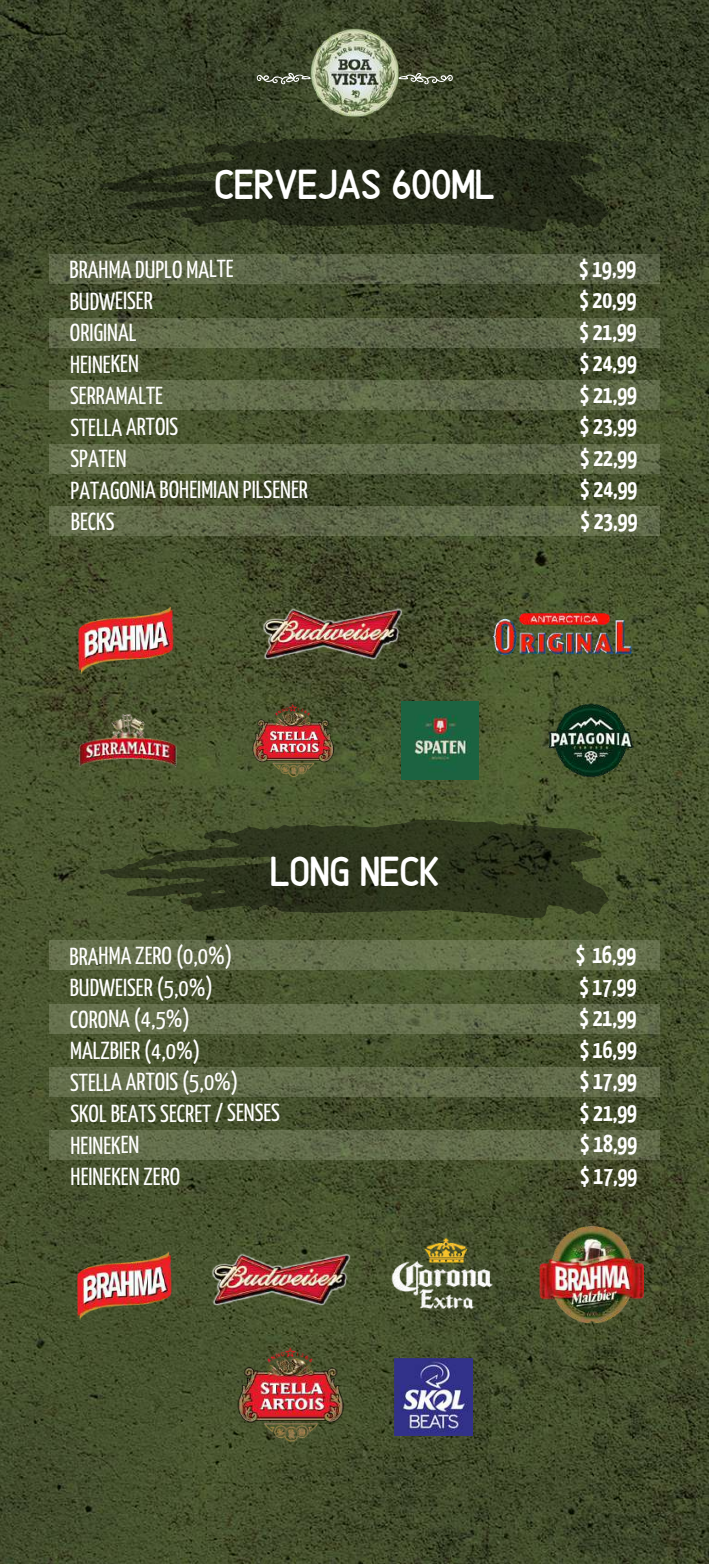
<style>
.page{position:relative;width:709px;height:1564px;background:#fff}
.page>*{position:absolute;margin:0;border:0;box-sizing:border-box;transform-origin:0 0}
.t1{font:42px "Alaska";color:#fff}
.t2{font:24.5px/31.5px "Yanone Kaffeesatz";letter-spacing:-.005em;color:#fff}
.t3{font:700 24.5px/31.5px "Yanone Kaffeesatz";letter-spacing:-.005em;color:#fff;text-align:justify}
</style>
<div class="page">
<img style="left:0;top:0;width:709px;height:1563px">
<svg style="left:257px;top:73px;width:196px;height:11px"></svg>
<img style="left:310px;top:29px;width:88px;height:88px">
<svg style="left:100px;top:132px;width:509px;height:100px;background:#2a311c"></svg>
<svg style="left:49px;top:254px;width:611px;height:30px;background:#5a6347"></svg>
<svg style="left:49px;top:318px;width:611px;height:29px;background:#5d6648"></svg>
<svg style="left:49px;top:380px;width:611px;height:30px;background:#606949"></svg>
<svg style="left:49px;top:444px;width:611px;height:29px;background:#606a4a"></svg>
<svg style="left:49px;top:506px;width:611px;height:30px;background:#606949"></svg>
<img style="left:262px;top:596px;width:140px;height:68px">
<img style="left:485px;top:607px;width:153px;height:47px">
<img style="left:69px;top:711px;width:116px;height:59px">
<img style="left:251px;top:703px;width:83px;height:74px">
<img style="left:401px;top:701px;width:78px;height:78px">
<img style="left:71px;top:601px;width:108px;height:80px">
<img style="left:545px;top:695px;width:91px;height:90px">
<svg style="left:100px;top:819px;width:509px;height:99px;background:#353e21"></svg>
<svg style="left:49px;top:940px;width:611px;height:30px;background:#646f4c"></svg>
<svg style="left:49px;top:1004px;width:611px;height:29px;background:#636d4b"></svg>
<svg style="left:49px;top:1066px;width:611px;height:30px;background:#606948"></svg>
<svg style="left:49px;top:1130px;width:611px;height:30px;background:#616a49"></svg>
<img style="left:210px;top:1241px;width:141px;height:69px">
<img style="left:237px;top:1346px;width:107px;height:95px">
<img style="left:69px;top:1246px;width:108px;height:80px">
<img style="left:384px;top:1231px;width:117px;height:82px">
<img style="left:395px;top:1358px;width:77px;height:77px">
<img style="left:540px;top:1225px;width:103px;height:97px">
<h1 class="t1" style="left:214px;top:152px;width:282px">CERVEJAS 600ML</h1>
<p class="t2" style="left:70px;top:255px;width:240px">BRAHMA DUPLO MALTE<br>BUDWEISER<br>ORIGINAL<br>HEINEKEN<br>SERRAMALTE<br>STELLA ARTOIS<br>SPATEN<br>PATAGONIA BOHEIMIAN PILSENER<br>BECKS</p>
<p class="t3" style="left:579px;top:254px;width:60px">$ 19,99 $ 20,99 $ 21,99 $ 24,99 $ 21,99 $ 23,99 $ 22,99 $ 24,99 $ 23,99</p>
<h1 class="t1" style="left:270px;top:838px;width:171px">LONG NECK</h1>
<p class="t2" style="left:70px;top:941px;width:212px">BRAHMA ZERO (0,0%)<br>BUDWEISER (5,0%)<br>CORONA (4,5%)<br>MALZBIER (4,0%)<br>STELLA ARTOIS (5,0%)<br>SKOL BEATS SECRET / SENSES<br>HEINEKEN<br>HEINEKEN ZERO</p>
<p class="t3" style="left:576px;top:940px;width:63px">$ 16,99 $ 17,99 $ 21,99 $ 16,99 $ 17,99 $ 21,99 $ 18,99 $ 17,99</p>
</div>
